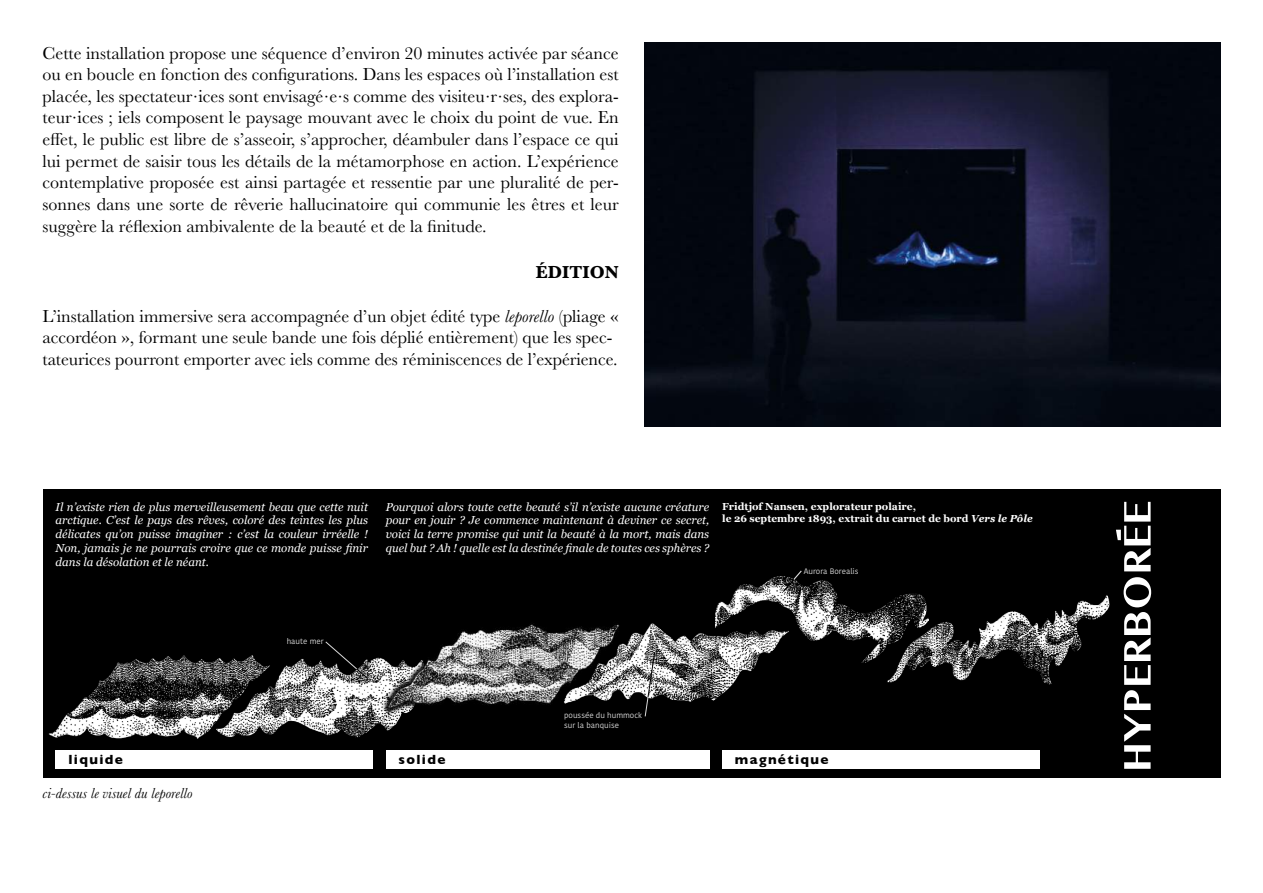
<style>
.page{position:relative;width:1263px;height:893px;background:#fff}
.page>*{position:absolute;margin:0;border:0;box-sizing:border-box;transform-origin:0 0}
.t1{font:18px/21.6px "Baskerville";letter-spacing:-.005em;color:#000;text-align:justify}
.t2{font:700 18px "Baskerville";color:#000}
.t3{font:italic 15px "Baskerville";color:#000}
.t4{font:700 13.5px "Gill Sans";letter-spacing:.1em;color:#000}
.t5{font:italic 11.55px/13.8px "Georgia";color:#fff;text-align:justify}
.t6{font:700 10.2px/12.1px "Georgia";color:#fff}
.t7{font:7.95px/9.4px "Kohinoor Bangla";color:#dadada}
.s1{font-style:italic}
</style>
<div class="page">
<div style="left:43px;top:489px;width:1177px;height:288px;background:#000"></div>
<img style="left:48px;top:655px;width:168px;height:84px">
<img style="left:216px;top:655px;width:181px;height:83px">
<div style="left:56px;top:750px;width:317px;height:19px;background:#fff"></div>
<div style="left:386px;top:750px;width:323px;height:19px;background:#fff"></div>
<div style="left:722px;top:750px;width:317px;height:19px;background:#fff"></div>
<svg style="left:1116px;top:502px;width:35px;height:267px"></svg>
<svg style="left:325px;top:641px;width:44px;height:39px"></svg>
<img style="left:379px;top:624px;width:185px;height:98px">
<img style="left:564px;top:620px;width:193px;height:84px">
<img style="left:887px;top:595px;width:223px;height:90px">
<img style="left:716px;top:576px;width:213px;height:87px">
<svg style="left:782px;top:570px;width:21px;height:23px"></svg>
<svg style="left:644px;top:651px;width:12px;height:66px"></svg>
<img style="left:644px;top:43px;width:576px;height:384px">
<p class="t1" style="left:43px;top:42px;width:578px">Cette installation propose une séquence d’environ 20 minutes activée par séance ou en boucle en fonction des configurations. Dans les espaces où l’installation est placée, les spectateur‧ices sont envisagé‧e‧s comme des visiteu‧r‧ses, des explora&shy;teur‧ices ; iels composent le paysage mouvant avec le choix du point de vue. En effet, le public est libre de s’asseoir, s’approcher, déambuler dans l’espace ce qui lui permet de saisir tous les détails de la métamorphose en action. L’expérience contemplative proposée est ainsi partagée et ressentie par une pluralité de per&shy;sonnes dans une sorte de rêverie hallucinatoire qui communie les êtres et leur suggère la réflexion ambivalente de la beauté et de la finitude.</p>
<p class="t2" style="left:536px;top:260px;width:85px">ÉDITION</p>
<p class="t1" style="left:43px;top:305px;width:577px;text-align:left">L’installation immersive sera accompagnée d’un objet édité type <span class="s1">leporello</span> (pliage « accordéon », formant une seule bande une fois déplié entièrement) que les spec&shy;tateurices pourront emporter avec iels comme des réminiscences de l’expérience.</p>
<p class="t5" style="left:56px;top:499px;width:314px">Il n’existe rien de plus merveilleusement beau que cette nuit arctique. C’est le pays des rêves, coloré des teintes les plus délicates qu’on puisse imaginer : c’est la couleur irréelle !<br>Non, jamais je ne pourrais croire que ce monde puisse finir dans la désolation et le néant.</p>
<p class="t5" style="left:386px;top:499px;width:325px">Pourquoi alors toute cette beauté s’il n’existe aucune créature pour en jouir ? Je commence maintenant à deviner ce secret, voici la terre promise qui unit la beauté à la mort, mais dans quel but ? Ah ! quelle est la destinée finale de toutes ces sphères ?</p>
<p class="t6" style="left:722px;top:499px;width:312px">Fridtjof Nansen, explorateur polaire,<br>le 26 septembre 1893, extrait du carnet de bord <span class="s1">Vers le Pôle</span></p>
<p class="t7" style="left:804px;top:567px;width:56px">Aurora Borealis</p>
<p class="t7" style="left:287px;top:636px;width:38px">haute mer</p>
<p class="t7" style="left:564px;top:711px;width:79px">poussée du hummock sur la banquise</p>
<p class="t4" style="left:68px;top:749px;width:56px">liquide</p>
<p class="t4" style="left:398px;top:749px;width:49px">solide</p>
<p class="t4" style="left:735px;top:749px;width:95px">magnétique</p>
<p class="t3" style="left:43px;top:783px;width:152px">ci-dessus le visuel du leporello</p>
</div>
